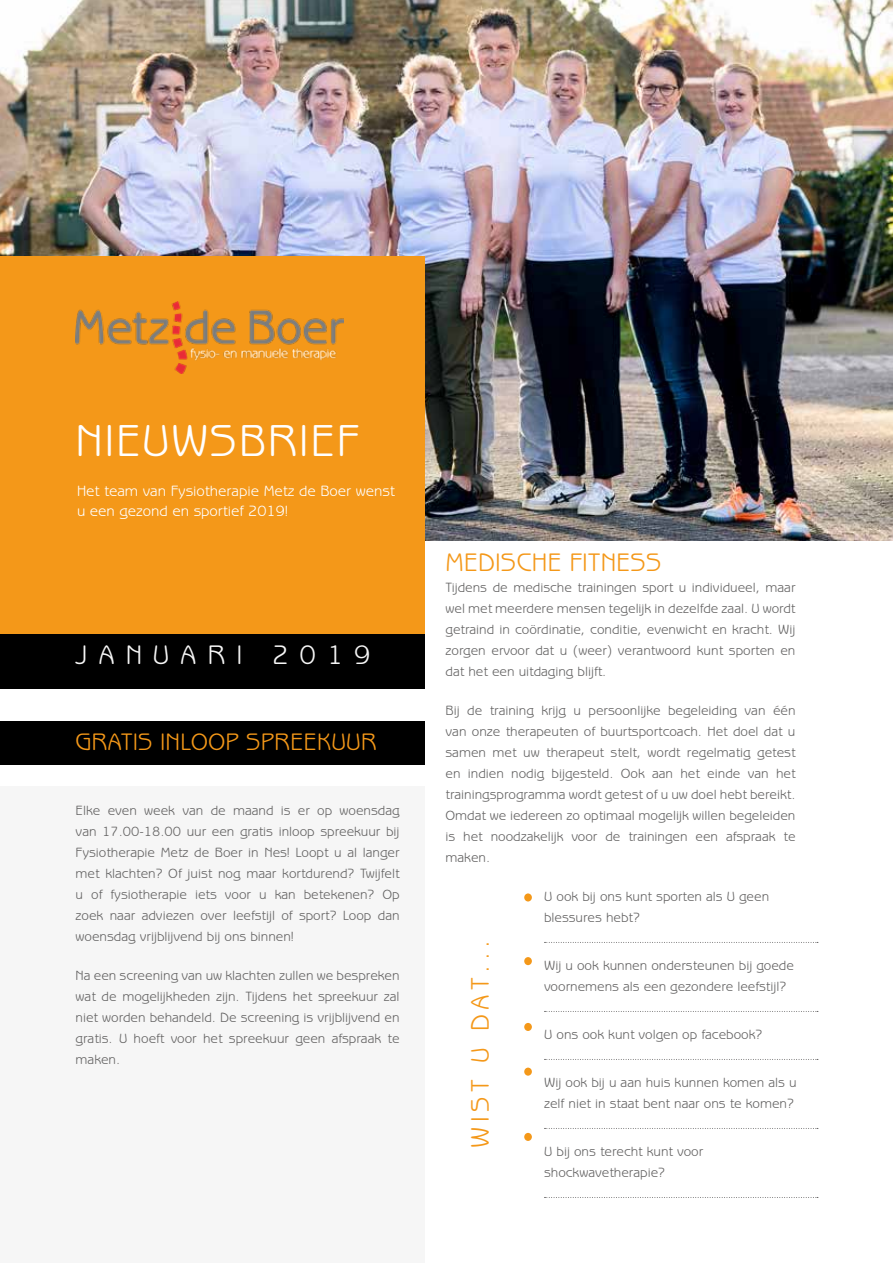
<style>
.page{position:relative;width:893px;height:1263px;background:#fff}
.page>*{position:absolute;margin:0;border:0;box-sizing:border-box;transform-origin:0 0}
.t1{font:45px "Benguiat Gothic";letter-spacing:.03em;color:#fff}
.t2{font:27px "Benguiat Gothic";letter-spacing:.4em;color:#f6f6f6}
.t3{font:25.5px "Benguiat Gothic";color:#f49819}
.t4{font:24px "Benguiat Gothic";color:#f49819}
.t5{font:15px/19.5px "Benguiat Gothic";color:#fff}
.t6{font:13.5px/21px "Benguiat Gothic";color:#646363;text-align:justify}
</style>
<div class="page">
<div style="left:0;top:786px;width:425px;height:477px;background:#f6f6f6"></div>
<img style="left:0;top:0;width:893px;height:540px">
<div style="left:0;top:256px;width:425px;height:379px;background:#f49819"></div>
<svg style="left:544px;top:942px;width:274px;height:1px"></svg>
<svg style="left:544px;top:1011px;width:274px;height:1px"></svg>
<svg style="left:544px;top:1059px;width:274px;height:1px"></svg>
<svg style="left:544px;top:1128px;width:274px;height:1px"></svg>
<svg style="left:544px;top:1197px;width:274px;height:1px"></svg>
<div style="left:524px;top:893px;width:8px;height:8px;background:#f49819;border-radius:50%"></div>
<div style="left:524px;top:957px;width:8px;height:8px;background:#f49819;border-radius:50%"></div>
<div style="left:524px;top:1023px;width:8px;height:8px;background:#f49819;border-radius:50%"></div>
<div style="left:524px;top:1067px;width:8px;height:9px;background:#f49819;border-radius:50%"></div>
<div style="left:524px;top:1133px;width:8px;height:8px;background:#f49819;border-radius:50%"></div>
<div style="left:0;top:722px;width:425px;height:43px;background:#000"></div>
<div style="left:0;top:635px;width:425px;height:54px;background:#000"></div>
<img style="left:76px;top:302px;width:267px;height:71px">
<h1 class="t1" style="left:76px;top:415px;width:285px">NIEUWSBRIEF</h1>
<p class="t5" style="left:77px;top:481px;width:319px">Het team van Fysiotherapie Metz de Boer wenst u een gezond en sportief 2019!</p>
<h2 class="t2" style="left:76px;top:639px;width:297px">JANUARI 2019</h2>
<h3 class="t4" style="left:76px;top:728px;width:303px">GRATIS INLOOP SPREEKUUR</h3>
<p class="t6" style="left:76px;top:800px;width:326px">Elke even week van de maand is er op woensdag van 17.00-18.00 uur een gratis inloop spreekuur bij Fysiotherapie Metz de Boer in Nes! Loopt u al langer met klachten? Of juist nog maar kortdurend? Twijfelt u of fysiotherapie iets voor u kan betekenen? Op zoek naar adviezen over leefstijl of sport? Loop dan woensdag vrijblijvend bij ons binnen!</p>
<p class="t6" style="left:76px;top:965px;width:325px">Na een screening van uw klachten zullen we bespreken wat de mogelijkheden zijn. Tijdens het spreekuur zal niet worden behandeld. De screening is vrijblijvend en gratis. U hoeft voor het spreekuur geen afspraak te maken.</p>
<h3 class="t3" style="left:446px;top:548px;width:218px">MEDISCHE FITNESS</h3>
<p class="t6" style="left:446px;top:577px;width:351px">Tijdens de medische trainingen sport u individueel, maar wel met meerdere mensen tegelijk in dezelfde zaal. U wordt getraind in coördinatie, conditie, evenwicht en kracht. Wij zorgen ervoor dat u (weer) verantwoord kunt sporten en dat het een uitdaging blijft.</p>
<p class="t6" style="left:446px;top:700px;width:351px">Bij de training krijg u persoonlijke begeleiding van één van onze therapeuten of buurtsportcoach. Het doel dat u samen met uw therapeut stelt, wordt regelmatig getest en indien nodig bijgesteld. Ook aan het einde van het trainingsprogramma wordt getest of u uw doel hebt bereikt.<br>Omdat we iedereen zo optimaal mogelijk willen begeleiden is het noodzakelijk voor de trainingen een afspraak te maken.</p>
<h3 class="t3" style="left:465px;top:1148px;width:209px;rotate:-90deg">WIST U DAT...</h3>
<p class="t6" style="left:544px;top:885px;width:227px">U ook bij ons kunt sporten als U geen blessures hebt?</p>
<p class="t6" style="left:544px;top:954px;width:251px">Wij u ook kunnen ondersteunen bij goede voornemens als een gezondere leefstijl?</p>
<p class="t6" style="left:544px;top:1023px;width:220px">U ons ook kunt volgen op facebook?</p>
<p class="t6" style="left:544px;top:1071px;width:254px">Wij ook bij u aan huis kunnen komen als u zelf niet in staat bent naar ons te komen?</p>
<p class="t6" style="left:544px;top:1140px;width:161px">U bij ons terecht kunt voor shockwavetherapie?</p>
</div>
